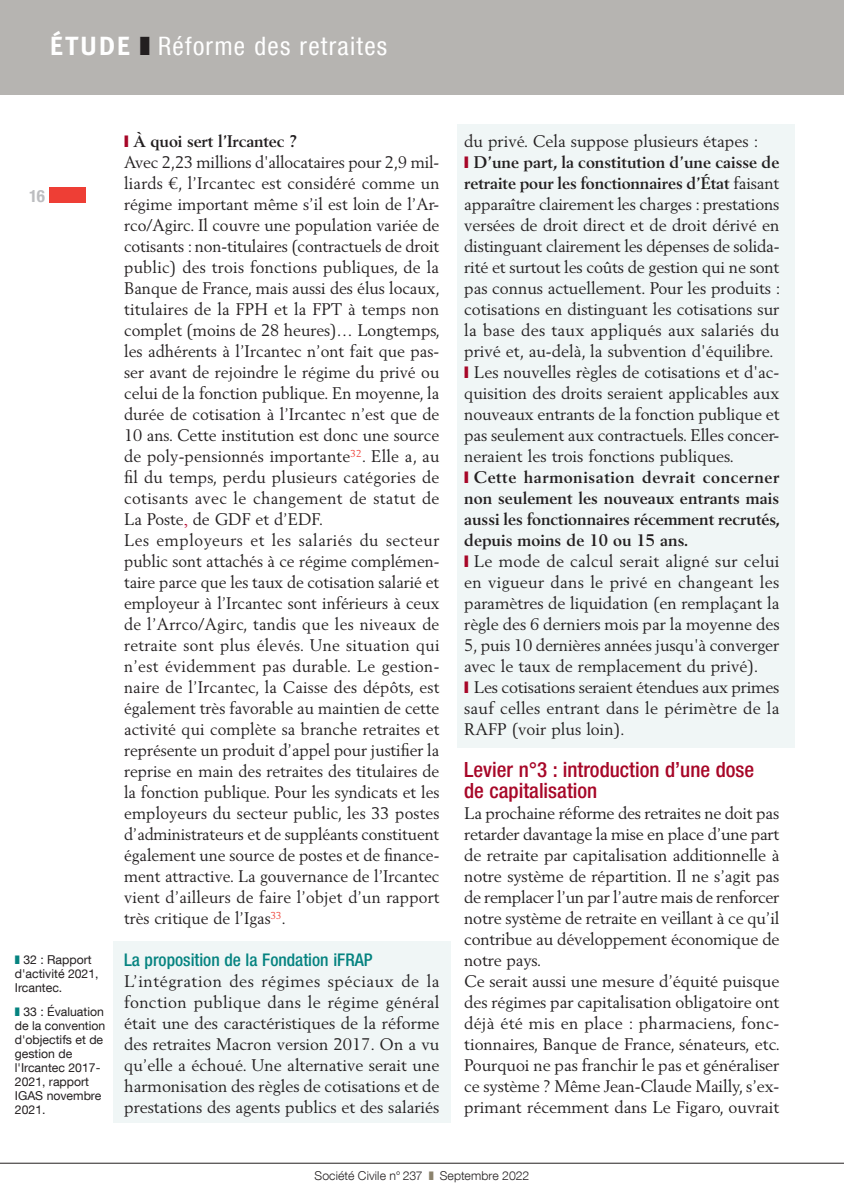
<style>
.page{position:relative;width:844px;height:1191px;background:#fff}
.page>*{position:absolute;margin:0;border:0;box-sizing:border-box;transform-origin:0 0}
.t1{font:condensed 25.38px "Helvetica Neue LT Com";letter-spacing:.05em;color:#fff}
.t2{font:500 condensed 21px/21px "Helvetica Neue LT Com";color:#a70728}
.t3{font:500 condensed 17.5px "Helvetica Neue LT Com";color:#058380}
.t4{font:700 condensed 16.97px "Helvetica Neue LT Com";color:#bcbdc0}
.t5{font:16.62px/21px "Berling LT Std";color:#231f20}
.t6{font:12.25px/14px "Helvetica Neue LT Com";color:#231f20}
.t7{font:300 12.25px "Helvetica Neue LT Com";letter-spacing:.01em;color:#231f20}
.s1{font-family:"Meta OT";font-weight:700;font-stretch:normal;font-size:26.25px}
.s2{color:#231f20}
.s3{color:#058380}
.s4{color:#a70728}
.s5{font-weight:700}
.s6{font-family:"Times New Roman";font-size:17.5px;color:#b7002a}
.s7{color:#8c836d}
</style>
<div class="page">
<hr style="left:0;top:1162px;width:843px;height:1px;background:#231f20">
<div style="left:0;top:0;width:843px;height:94px;background:#b6b4b1"></div>
<div style="left:50px;top:187px;width:36px;height:15px;background:#ee3e35"></div>
<div style="left:456px;top:124px;width:338px;height:624px;background:#f0f6f6"></div>
<div style="left:113px;top:941px;width:337px;height:182px;background:#f0f6f6"></div>
<h1 class="t1" style="left:50px;top:31px;width:339px"><span class="s1">ÉTUDE</span> <span class="s2">❚</span> Réforme des retraites</h1>
<p class="t4" style="left:29px;top:186px;width:17px">16</p>
<p class="t6" style="left:15px;top:952px;width:85px"><span class="s3">❚</span> 32 : Rapport d'activité 2021,<br>Ircantec.</p>
<p class="t6" style="left:15px;top:1004px;width:92px"><span class="s3">❚</span> 33 : Évaluation de la convention d'objectifs et de gestion de l'Ircantec 2017-<br>2021, rapport<br>IGAS novembre<br>2021.</p>
<p class="t5" style="left:124px;top:130px;width:317px"><span class="s4">❙</span> <span class="s5">À quoi sert l’Ircantec ?<br></span>Avec 2,23 millions d'allocataires pour 2,9 mil&shy;liards €, l’Ircantec est considéré comme un régime important même s’il est loin de l’Ar&shy;rco/Agirc. Il couvre une population variée de cotisants : non-titulaires (contractuels de droit public) des trois fonctions publiques, de la Banque de France, mais aussi des élus locaux, titulaires de la FPH et la FPT à temps non complet (moins de 28 heures)… Longtemps, les adhérents à l’Ircantec n’ont fait que pas&shy;ser avant de rejoindre le régime du privé ou celui de la fonction publique. En moyenne, la durée de cotisation à l’Ircantec n’est que de 10 ans. Cette institution est donc une source de poly-pensionnés importante<sup>32</sup>. Elle a, au fil du temps, perdu plusieurs catégories de cotisants avec le changement de statut de La Poste<span class="s6">,</span> de GDF et d’EDF.<br>Les employeurs et les salariés du secteur public sont attachés à ce régime complémen&shy;taire parce que les taux de cotisation salarié et employeur à l’Ircantec sont inférieurs à ceux de l’Arrco/Agirc, tandis que les niveaux de retraite sont plus élevés. Une situation qui n’est évidemment pas durable. Le gestion&shy;naire de l’Ircantec, la Caisse des dépôts, est également très favorable au maintien de cette activité qui complète sa branche retraites et représente un produit d’appel pour justifier la reprise en main des retraites des titulaires de la fonction publique. Pour les syndicats et les employeurs du secteur public, les 33 postes d’administrateurs et de suppléants constituent également une source de postes et de finance&shy;ment attractive. La gouvernance de l’Ircantec vient d’ailleurs de faire l’objet d’un rapport très critique de l’Igas<sup>33</sup>.</p>
<p class="t3" style="left:124px;top:949px;width:250px">La proposition de la Fondation iFRAP</p>
<p class="t5" style="left:124px;top:970px;width:317px;text-align:justify">L’intégration des régimes spéciaux de la fonction publique dans le régime général était une des caractéristiques de la réforme des retraites Macron version 2017. On a vu qu’elle a échoué. Une alternative serait une harmonisation des règles de cotisations et de prestations des agents publics et des salariés</p>
<p class="t5" style="left:464px;top:130px;width:317px">du privé. Cela suppose plusieurs étapes :<br><span class="s4">❙</span> <span class="s5">D’une part, la constitution d’une caisse de retraite pour les fonctionnaires d’État</span> faisant apparaître clairement les charges : prestations versées de droit direct et de droit dérivé en distinguant clairement les dépenses de solida&shy;rité et surtout les coûts de gestion qui ne sont pas connus actuellement. Pour les produits : cotisations en distinguant les cotisations sur la base des taux appliqués aux salariés du privé et, au-delà, la subvention d'équilibre. <span class="s4">❙</span> Les nouvelles règles de cotisations et d'ac&shy;quisition des droits seraient applicables aux nouveaux entrants de la fonction publique et pas seulement aux contractuels. Elles concer&shy;neraient les trois fonctions publiques.<br><span class="s4">❙</span> <span class="s5">Cette harmonisation devrait concerner non seulement les nouveaux entrants mais aussi les fonctionnaires récemment recrutés, depuis moins de 10 ou 15 ans.<br></span><span class="s4">❙</span> Le mode de calcul serait aligné sur celui en vigueur dans le privé en changeant les paramètres de liquidation (en remplaçant la règle des 6 derniers mois par la moyenne des 5, puis 10 dernières années jusqu'à converger avec le taux de remplacement du privé).<br><span class="s4">❙</span> Les cotisations seraient étendues aux primes sauf celles entrant dans le périmètre de la RAFP (voir plus loin).</p>
<p class="t2" style="left:464px;top:759px;width:291px">Levier n°3 : introduction d’une dose de capitalisation</p>
<p class="t5" style="left:464px;top:802px;width:317px">La prochaine réforme des retraites ne doit pas retarder davantage la mise en place d’une part de retraite par capitalisation additionnelle à notre système de répartition. Il ne s’agit pas de remplacer l’un par l’autre mais de renforcer notre système de retraite en veillant à ce qu’il contribue au développement économique de notre pays.<br>Ce serait aussi une mesure d’équité puisque des régimes par capitalisation obligatoire ont déjà été mis en place : pharmaciens, fonc&shy;tionnaires, Banque de France, sénateurs, etc.<br>Pourquoi ne pas franchir le pas et généraliser ce système ? Même Jean-Claude Mailly, s’ex&shy;primant récemment dans Le Figaro, ouvrait</p>
<p class="t7" style="left:314px;top:1167px;width:216px">Société Civile n° 237 <span class="s7">❚</span> Septembre 2022</p>
</div>
